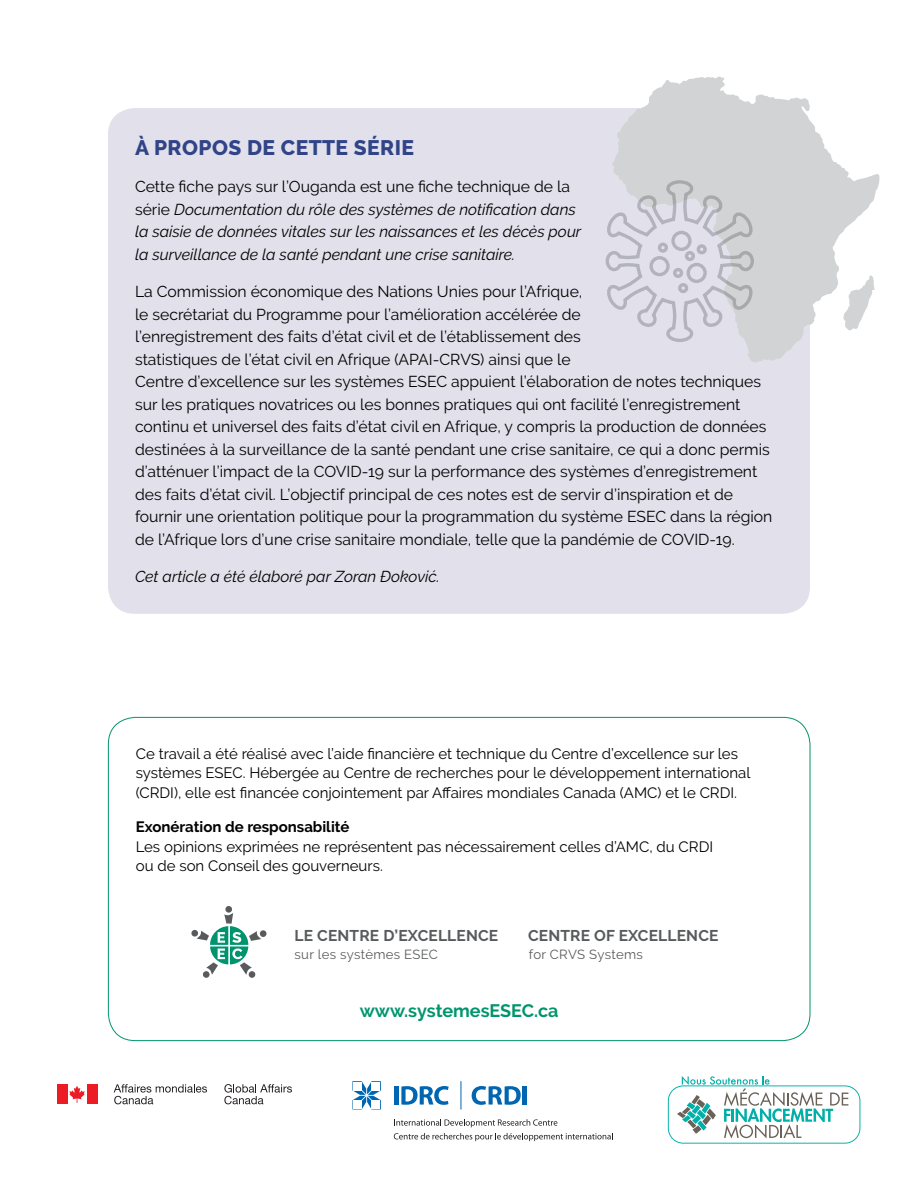
<style>
.page{position:relative;width:918px;height:1188px;background:#fff}
.page>*{position:absolute;margin:0;border:0;box-sizing:border-box;transform-origin:0 0}
.t1{font:800 21px "Raleway";letter-spacing:.02em;color:#314487}
.H3_black{font:700 18px "Raleway";color:#00956d}
.t2{font:15.75px/22.5px "Raleway";color:#000}
.t3{font:italic 15.75px/22.5px "Raleway";color:#000}
.t4{font:700 15.6px "Raleway";letter-spacing:.01em;color:#585a5c}
.t5{font:15px/19.5px "Raleway";color:#000}
.t6{font:13.2px "Raleway";letter-spacing:.02em;color:#585a5c}
.s1{font-style:normal}
.s2{font-weight:700}
</style>
<div class="page">
<div style="left:108px;top:108px;width:702px;height:506px;background:#e1e0eb;border-radius:27px"></div>
<svg style="left:612px;top:77px;width:268px;height:285px;fill:#d1d3d4"></svg>
<svg style="left:606px;top:180px;width:148px;height:162px"></svg>
<div style="left:671px;top:231px;width:21px;height:20px;border:3px solid #6d6e71;border-radius:50%"></div>
<div style="left:649px;top:256px;width:21px;height:20px;border:3px solid #6d6e71;border-radius:50%"></div>
<div style="left:687px;top:263px;width:20px;height:20px;border:3px solid #6d6e71;border-radius:50%"></div>
<div style="left:697px;top:244px;width:10px;height:10px;border:3px solid #6d6e71;border-radius:50%"></div>
<div style="left:685px;top:251px;width:10px;height:10px;border:3px solid #6d6e71;border-radius:50%"></div>
<div style="left:658px;top:243px;width:10px;height:10px;border:3px solid #6d6e71;border-radius:50%"></div>
<div style="left:678px;top:283px;width:10px;height:10px;border:3px solid #6d6e71;border-radius:50%"></div>
<div style="left:673px;top:268px;width:10px;height:10px;border:3px solid #6d6e71;border-radius:50%"></div>
<hr style="left:0;top:26px;width:1px;height:36px;background:#314487">
<svg style="left:668px;top:1076px;width:192px;height:68px"></svg>
<svg style="left:69px;top:1086px;width:16px;height:17px"></svg>
<div style="left:57px;top:1084px;width:10px;height:20px;background:#ec1c24"></div>
<div style="left:87px;top:1084px;width:10px;height:20px;background:#ec1c24"></div>
<svg style="left:114px;top:1084px;width:93px;height:20px"></svg>
<svg style="left:224px;top:1084px;width:68px;height:20px"></svg>
<svg style="left:394px;top:1119px;width:163px;height:8px"></svg>
<svg style="left:394px;top:1133px;width:219px;height:8px"></svg>
<svg style="left:352px;top:1081px;width:29px;height:29px"></svg>
<hr style="left:394px;top:1086px;width:4px;height:19px;background:#0066b2">
<svg style="left:401px;top:1086px;width:48px;height:19px"></svg>
<svg style="left:472px;top:1086px;width:49px;height:19px"></svg>
<hr style="left:523px;top:1086px;width:4px;height:19px;background:#0066b2">
<svg style="left:461px;top:1081px;width:1px;height:29px"></svg>
<div style="left:353px;top:1082px;width:9px;height:8px;background:#fff"></div>
<div style="left:372px;top:1082px;width:8px;height:8px;background:#fff"></div>
<div style="left:353px;top:1100px;width:9px;height:9px;background:#fff"></div>
<div style="left:372px;top:1100px;width:8px;height:9px;background:#fff"></div>
<div style="left:260px;top:930px;width:7px;height:7px;background:#585a5c;border-radius:50%"></div>
<div style="left:191px;top:930px;width:7px;height:7px;background:#585a5c;border-radius:50%"></div>
<svg style="left:197px;top:906px;width:64px;height:72px"></svg>
<h2 class="t1" style="left:135px;top:135px;width:281px">À PROPOS DE CETTE SÉRIE</h2>
<p class="t3" style="left:135px;top:175px;width:448px"><span class="s1">Cette fiche pays sur l’Ouganda est une fiche technique de la série</span> Documentation du rôle des systèmes de notification dans la saisie de données vitales sur les naissances et les décès pour la surveillance de la santé pendant une crise sanitaire.</p>
<p class="t2" style="left:135px;top:280px;width:639px">La Commission économique des Nations Unies pour l’Afrique,<br>le secrétariat du Programme pour l’amélioration accélérée de<br>l’enregistrement des faits d’état civil et de l’établissement des<br>statistiques de l’état civil en Afrique (APAI-CRVS) ainsi que le<br>Centre d’excellence sur les systèmes ESEC appuient l’élaboration de notes techniques sur les pratiques novatrices ou les bonnes pratiques qui ont facilité l’enregistrement continu et universel des faits d’état civil en Afrique, y compris la production de données destinées à la surveillance de la santé pendant une crise sanitaire, ce qui a donc permis d’atténuer l’impact de la COVID-19 sur la performance des systèmes d’enregistrement des faits d’état civil. L’objectif principal de ces notes est de servir d’inspiration et de fournir une orientation politique pour la programmation du système ESEC dans la région de l’Afrique lors d’une crise sanitaire mondiale, telle que la pandémie de COVID-19.</p>
<p class="t3" style="left:135px;top:565px;width:306px">Cet article a été élaboré par Zoran Đoković.</p>
<p class="t5" style="left:136px;top:744px;width:616px">Ce travail a été réalisé avec l’aide financière et technique du Centre d’excellence sur les systèmes ESEC. Hébergée au Centre de recherches pour le développement international (CRDI), elle est financée conjointement par Affaires mondiales Canada (AMC) et le CRDI.</p>
<p class="t5" style="left:136px;top:817px;width:579px"><span class="s2">Exonération de responsabilité<br></span>Les opinions exprimées ne représentent pas nécessairement celles d’AMC, du CRDI ou de son Conseil des gouverneurs.</p>
<p class="t4" style="left:295px;top:927px;width:205px">LE CENTRE D’EXCELLENCE</p>
<p class="t6" style="left:295px;top:947px;width:145px">sur les systèmes ESEC</p>
<p class="t4" style="left:528px;top:927px;width:192px">CENTRE OF EXCELLENCE</p>
<p class="t6" style="left:529px;top:947px;width:116px">for CRVS Systems</p>
<p class="H3_black" style="left:360px;top:1000px;width:200px">www.systemesESEC.ca</p>
</div>
